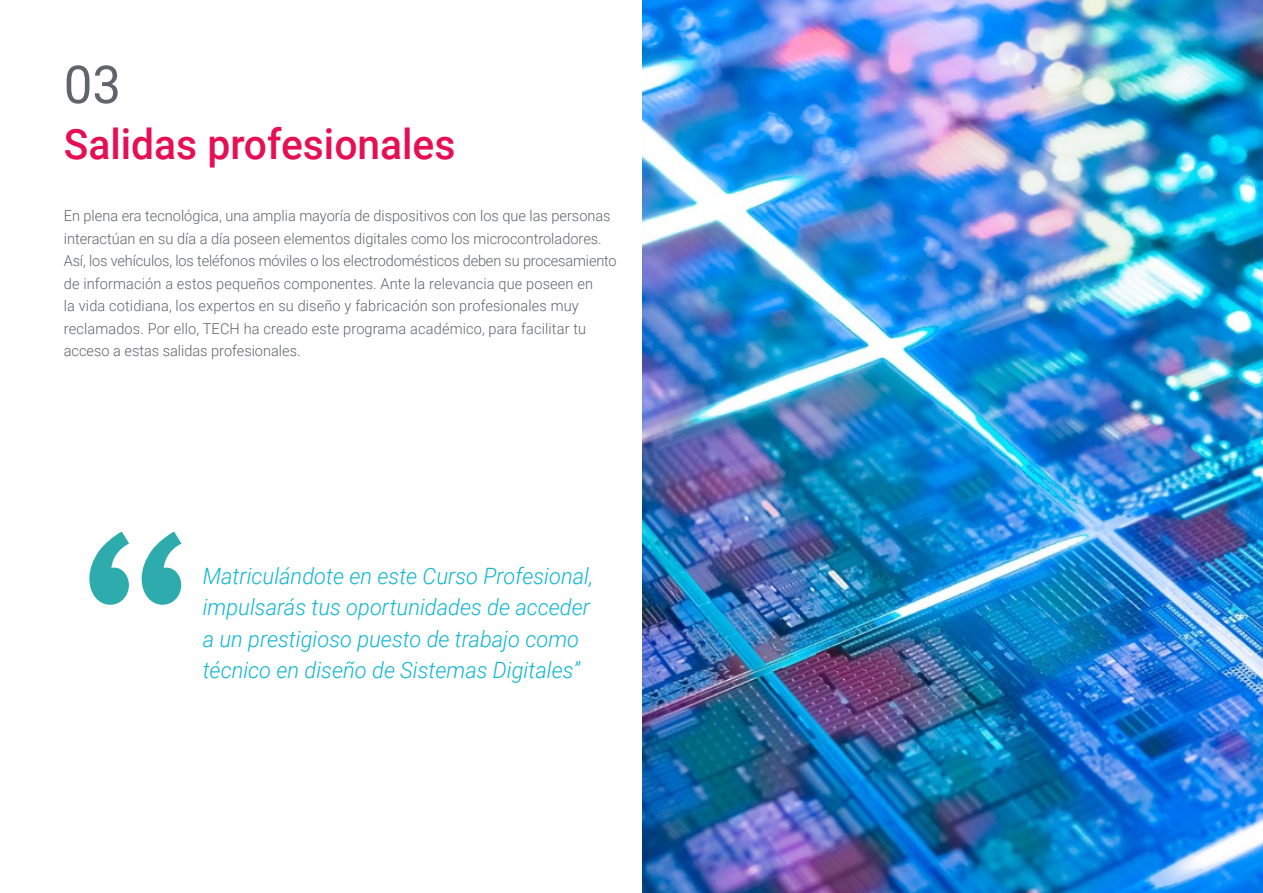
<style>
.page{position:relative;width:1263px;height:893px;background:#fff}
.page>*{position:absolute;margin:0;border:0;box-sizing:border-box;transform-origin:0 0}
.t1{font:52.5px "Roboto";color:#61646a}
.t2{font:500 42px "Roboto";color:#e60f55}
.t3{font:italic 300 22.5px/31.5px "Roboto";color:#0fb6cf}
.t4{font:300 15px/22.5px "Roboto";color:#61646a}
</style>
<div class="page">
<img style="left:642px;top:0;width:621px;height:893px">
<svg style="left:89px;top:531px;width:92px;height:74px"></svg>
<h1 class="t1" style="left:64px;top:48px;width:59px">03</h1>
<h2 class="t2" style="left:64px;top:115px;width:393px">Salidas profesionales</h2>
<p class="t4" style="left:64px;top:204px;width:554px">En plena era tecnológica, una amplia mayoría de dispositivos con los que las personas interactúan en su día a día poseen elementos digitales como los microcontroladores.<br>Así, los vehículos, los teléfonos móviles o los electrodomésticos deben su procesamiento de información a estos pequeños componentes. Ante la relevancia que poseen en<br>la vida cotidiana, los expertos en su diseño y fabricación son profesionales muy reclamados. Por ello, TECH ha creado este programa académico, para facilitar tu acceso a estas salidas profesionales.</p>
<h3 class="t3" style="left:203px;top:559px;width:392px">Matriculándote en este Curso Profesional, impulsarás tus oportunidades de acceder a un prestigioso puesto de trabajo como técnico en diseño de Sistemas Digitales”</h3>
</div>
